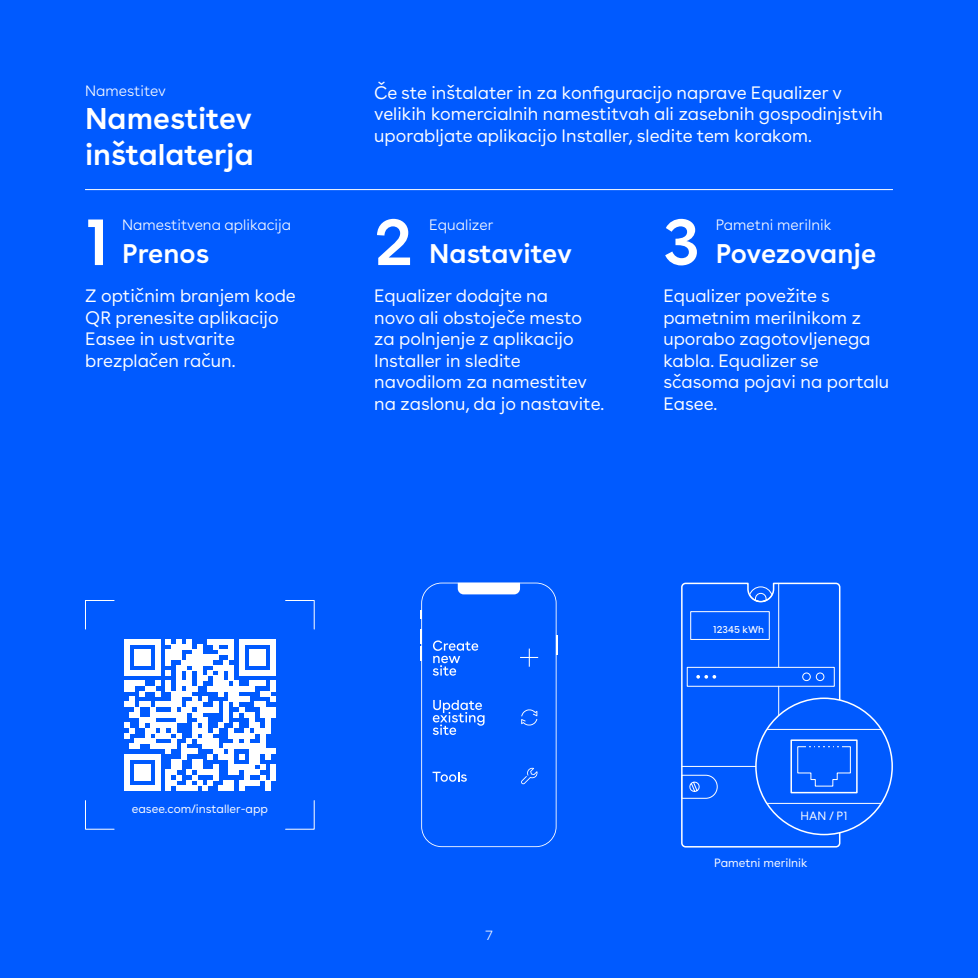
<style>
.page{position:relative;width:978px;height:978px;background:#005aff}
.page>*{position:absolute;margin:0;border:0;box-sizing:border-box;transform-origin:0 0}
.BIG_numbers_white{font:600 66px "Buenos Aires";color:#fff}
.Title_white{font:600 30px/36px "Buenos Aires";color:#fff}
.Title_white_small{font:600 27px "Buenos Aires";color:#fff}
.Body_white{font:18px/21.6px "Buenos Aires";color:#fff}
.Subtitle_light_white{font:300 15px "Buenos Aires";color:#fff}
.t1{font:300 13.5px "Buenos Aires";color:#fff}
.t2{font:12px "Buenos Aires";color:#fff}
.t3{font:9.9px "Buenos Aires";color:#fff}
</style>
<div class="page">
<hr style="left:85px;top:189px;width:808px;height:1px;background:#fff">
<svg style="left:85px;top:600px;width:30px;height:30px"></svg>
<svg style="left:285px;top:600px;width:30px;height:30px"></svg>
<svg style="left:285px;top:800px;width:30px;height:30px"></svg>
<svg style="left:85px;top:800px;width:30px;height:30px"></svg>
<svg style="left:124px;top:639px;width:152px;height:152px"></svg>
<svg style="left:681px;top:799px;width:160px;height:49px"></svg>
<div style="left:756px;top:698px;width:136px;height:137px;background:#005aff;border-radius:50%"></div>
<hr style="left:763px;top:729px;width:123px;height:1px;background:#fff">
<hr style="left:763px;top:803px;width:123px;height:1px;background:#fff">
<div style="left:790px;top:739px;width:68px;height:54px;background:#005aff;border:2px solid #fff"></div>
<svg style="left:681px;top:582px;width:170px;height:217px"></svg>
<svg style="left:420px;top:583px;width:138px;height:264px"></svg>
<p class="Subtitle_light_white" style="left:85px;top:79px;width:82px">Namestitev</p>
<p class="Title_white" style="left:85px;top:97px;width:170px">Namestitev inštalaterja</p>
<p class="Body_white" style="left:374px;top:80px;width:510px">Če ste inštalater in za konfiguracijo naprave Equalizer v velikih komercialnih namestitvah ali zasebnih gospodinjstvih uporabljate aplikacijo Installer, sledite tem korakom.</p>
<p class="BIG_numbers_white" style="left:85px;top:187px;width:26px">1</p>
<p class="BIG_numbers_white" style="left:374px;top:187px;width:40px">2</p>
<p class="Subtitle_light_white" style="left:122px;top:213px;width:171px">Namestitvena aplikacija</p>
<p class="Title_white_small" style="left:122px;top:231px;width:89px">Prenos</p>
<p class="BIG_numbers_white" style="left:663px;top:187px;width:38px">3</p>
<p class="Subtitle_light_white" style="left:429px;top:213px;width:66px">Equalizer</p>
<p class="Subtitle_light_white" style="left:716px;top:213px;width:117px">Pametni merilnik</p>
<p class="Title_white_small" style="left:429px;top:231px;width:144px">Nastavitev</p>
<p class="Title_white_small" style="left:716px;top:231px;width:162px">Povezovanje</p>
<p class="Body_white" style="left:85px;top:283px;width:212px">Z optičnim branjem kode<br>QR prenesite aplikacijo<br>Easee in ustvarite brezplačen račun.</p>
<p class="Body_white" style="left:663px;top:283px;width:227px">Equalizer povežite s pametnim merilnikom z uporabo zagotovljenega kabla. Equalizer se sčasoma pojavi na portalu<br>Easee.</p>
<p class="Body_white" style="left:374px;top:283px;width:232px">Equalizer dodajte na<br>novo ali obstoječe mesto za polnjenje z aplikacijo<br>Installer in sledite navodilom za namestitev na zaslonu, da jo nastavite.</p>
<p class="t2" style="left:132px;top:799px;width:138px">easee.com/installer-app</p>
<p class="t1" style="left:485px;top:925px;width:9px">7</p>
<p class="t3" style="left:713px;top:621px;width:53px">12345 kWh</p>
<p class="t2" style="left:801px;top:806px;width:48px">HAN / P1</p>
<p class="t2" style="left:714px;top:853px;width:95px">Pametni merilnik</p>
</div>
